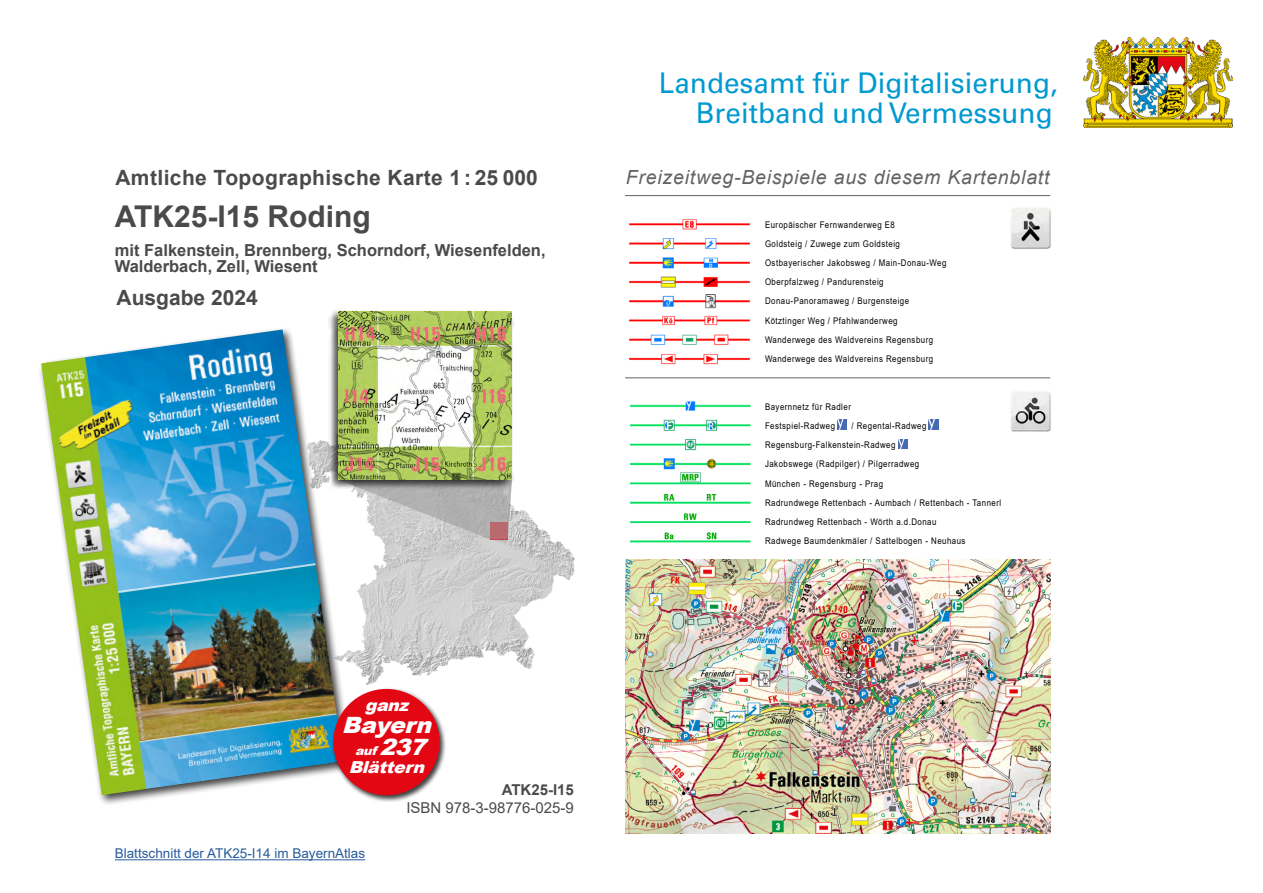
<style>
.page{position:relative;width:1263px;height:893px;background:#fff}
.page>*{position:absolute;margin:0;border:0;box-sizing:border-box;transform-origin:0 0}
.t1{font:700 30px "Arial";color:#4a4a49}
.t2{font:28.5px/30px "Univers";color:#0099d0;text-align:right}
.t3{font:italic 900 22.5px "Arial";color:#fff;scale:1.05 1}
.t4{font:700 21px "Arial";letter-spacing:.02em;color:#4a4a49}
.t5{font:700 21px "Arial";color:#4a4a49}
.t6{font:italic 19.5px "Arial";letter-spacing:.04em;color:#646363}
.t7{font:700 16.5px/16.5px "Arial";color:#4a4a49}
.t8{font:italic 900 16.5px "Arial";color:#fff;scale:1.05 1}
.t9{font:15px "Arial";color:#4a4a49}
.t10{font:700 15px "Arial";color:#4a4a49}
.t11{font:13.5px "Arial";color:#275b9b}
.t12{font:italic 900 12px "Arial";color:#fff;scale:1.05 1}
.t13{font:9.15px/19.2px "Arial";letter-spacing:.06em;color:#000;scale:.86 1}
.s1{font-size:22.5px}
</style>
<div class="page">
<img style="left:354px;top:505px;width:221px;height:180px">
<svg style="left:354px;top:491px;width:158px;height:49px;background:#c3c0c0"></svg>
<hr style="left:625px;top:195px;width:425px;height:1px;background:#646363">
<hr style="left:625px;top:377px;width:425px;height:1px;background:#646363">
<div style="left:38px;top:326px;width:316px;height:480px;background:#000;opacity:.75"></div>
<img style="left:41px;top:330px;width:302px;height:465px">
<div style="left:328px;top:309px;width:186px;height:182px;background:#000;opacity:.75"></div>
<img style="left:339px;top:311px;width:173px;height:169px">
<img style="left:625px;top:559px;width:425px;height:274px">
<hr style="left:115px;top:859px;width:250px;height:1px;background:#275b9b">
<img style="left:629px;top:219px;width:121px;height:146px">
<img style="left:629px;top:401px;width:122px;height:142px">
<svg style="left:838px;top:420px;width:9px;height:9px"></svg>
<svg style="left:898px;top:439px;width:9px;height:9px"></svg>
<svg style="left:929px;top:420px;width:9px;height:9px"></svg>
<img style="left:1010px;top:207px;width:41px;height:42px">
<img style="left:1010px;top:392px;width:41px;height:40px">
<img style="left:1083px;top:38px;width:149px;height:89px">
<div style="left:331px;top:686px;width:115px;height:116px;background:#000;opacity:.75"></div>
<div style="left:333px;top:689px;width:107px;height:106px;background:#e30613;border-radius:50%"></div>
<h3 class="t4" style="left:115px;top:163px;width:424px">Amtliche Topographische Karte 1 : 25 000</h3>
<h1 class="t1" style="left:115px;top:195px;width:258px">ATK25-I15 Roding</h1>
<h3 class="t7" style="left:115px;top:242px;width:432px">mit Falkenstein, Brennberg, Schorndorf, Wiesenfelden,<br>Walderbach, Zell, Wiesent</h3>
<h3 class="t5" style="left:117px;top:282px;width:143px">Ausgabe 2024</h3>
<h2 class="t2" style="left:659px;top:68px;width:400px">Landesamt für Digitalisierung,<br>Breitband und Vermessung</h2>
<h3 class="t6" style="left:626px;top:165px;width:425px">Freizeitweg-Beispiele aus diesem Kartenblatt</h3>
<p class="t13" style="left:765px;top:215px;width:212px">Europäischer Fernwanderweg E8<br>Goldsteig / Zuwege zum Goldsteig Ostbayerischer Jakobsweg / Main-Donau-Weg Oberpfalzweg / Pandurensteig Donau-Panoramaweg / Burgensteige Kötztinger Weg / Pfahlwanderweg Wanderwege des Waldvereins Regensburg Wanderwege des Waldvereins Regensburg</p>
<p class="t13" style="left:765px;top:397px;width:101px">Bayernnetz für Radler<br>Festspiel-Radweg</p>
<p class="t13" style="left:765px;top:416px;width:276px;text-indent:86px">/ Regental-Radweg Regensburg-Falkenstein-Radweg<br>Jakobswege (Radpilger) / Pilgerradweg<br>München - Regensburg - Prag<br>Radrundwege Rettenbach - Aumbach / Rettenbach - Tannerl Radrundweg Rettenbach - Wörth a.d.Donau<br>Radwege Baumdenkmäler / Sattelbogen - Neuhaus</p>
<h3 class="t8" style="left:365px;top:693px;width:49px">ganz</h3>
<h3 class="t3" style="left:342px;top:708px;width:94px">Bayern</h3>
<h3 class="t12" style="left:355px;top:742px;width:77px">auf <span class="s1">237</span></h3>
<h3 class="t8" style="left:349px;top:755px;width:79px">Blättern</h3>
<h3 class="t11" style="left:115px;top:844px;width:252px">Blattschnitt der ATK25-I14 im BayernAtlas</h3>
<h3 class="t10" style="left:502px;top:779px;width:74px">ATK25-I15</h3>
<h3 class="t9" style="left:406px;top:798px;width:169px">ISBN 978-3-98776-025-9</h3>
</div>
